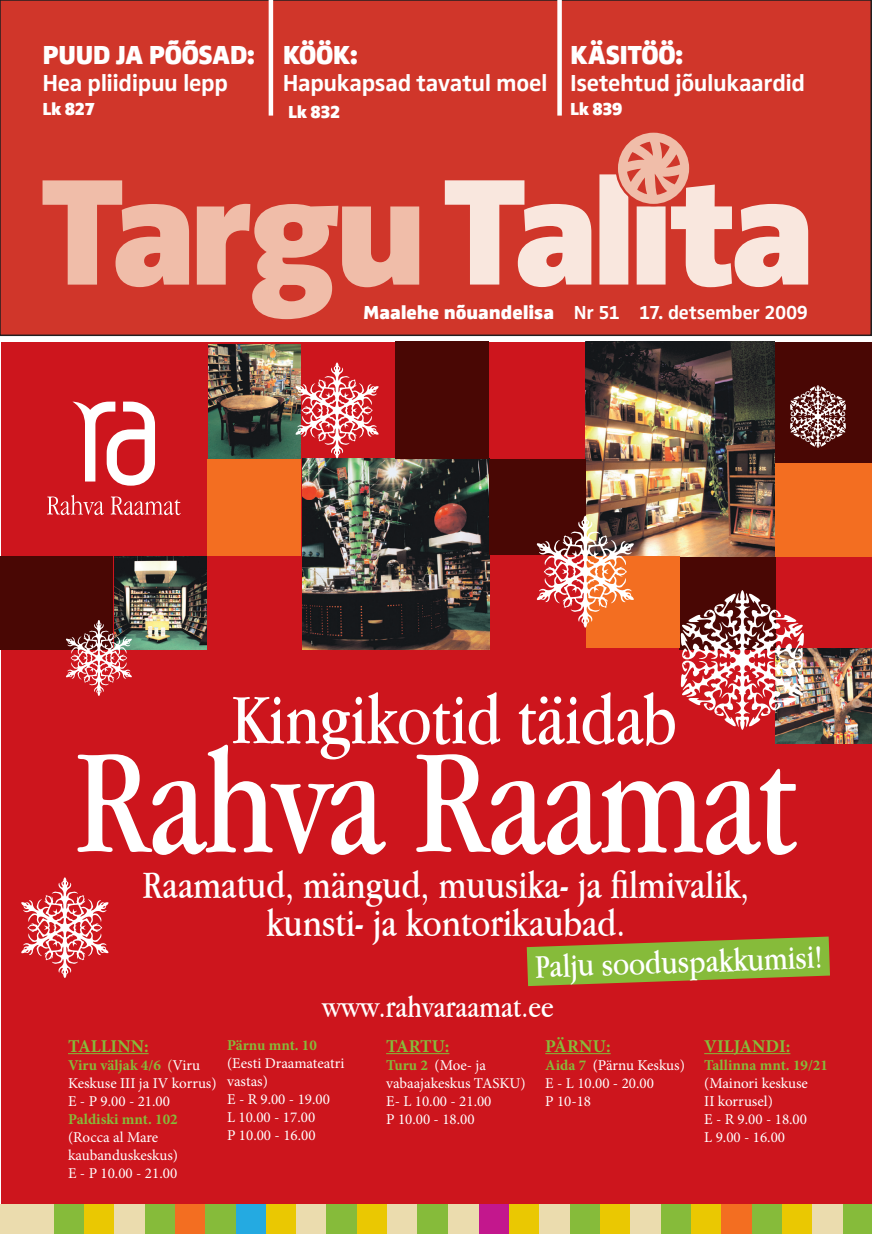
<style>
.page{position:relative;width:872px;height:1234px;background:#fff}
.page>*{position:absolute;margin:0;border:0;box-sizing:border-box;transform-origin:0 0}
.t1{font:154.5px "Apple Garamond";letter-spacing:-.02em;color:#fff}
.t2{font:73.5px "Apple Garamond";color:#fff}
.t3{font:40.5px/37.5px "Apple Garamond";color:#fff;text-align:center}
.t4{font:34.5px "Apple Garamond";color:#fff}
.t5{font:31.5px "Apple Garamond";color:#fff}
.t6{font:900 27px "Zwo Pro";letter-spacing:-.02em;color:#fff}
.t7{font:700 24px "Zwo Pro";letter-spacing:-.015em;color:#fff}
.t8{font:700 19.5px "Zwo Pro";letter-spacing:-.015em;color:#fff}
.t9{font:700 18px "Minion Pro";color:#86bb3a}
.t10{font:900 18px "Zwo Pro";letter-spacing:-.03em;color:#fff}
.t11{font:15px/18px "Minion Pro";color:#fff}
.t12{font:700 15px "Minion Pro";color:#86bb3a}
.s1{font-weight:900}
.s2{font-weight:700;color:#86bb3a}
.s3{color:#ebdcae}
</style>
<div class="page">
<div style="left:0;top:0;width:871px;height:335px;background:#d0362a"></div>
<div style="left:0;top:0;width:872px;height:336px;border:2px solid #231f20"></div>
<svg style="left:43px;top:180px;width:376px;height:139px"></svg>
<svg style="left:445px;top:133px;width:363px;height:154px"></svg>
<div style="left:557px;top:0;width:5px;height:116px;background:#fff"></div>
<hr style="left:269px;top:0;width:4px;height:116px;background:#fff">
<div style="left:1px;top:342px;width:871px;height:891px;background:#cd151d"></div>
<svg style="left:72px;top:401px;width:83px;height:84px"></svg>
<svg style="left:47px;top:494px;width:57px;height:21px"></svg>
<svg style="left:111px;top:496px;width:70px;height:19px"></svg>
<img style="left:114px;top:556px;width:93px;height:93px">
<div style="left:679px;top:556px;width:97px;height:93px;background:#490704"></div>
<img style="left:586px;top:341px;width:189px;height:215px">
<div style="left:0;top:556px;width:113px;height:93px;background:#490704"></div>
<img style="left:302px;top:459px;width:187px;height:190px">
<div style="left:489px;top:459px;width:97px;height:95px;background:#490704"></div>
<div style="left:0;top:1203px;width:54px;height:30px;background:#ebdcae"></div>
<div style="left:54px;top:1203px;width:30px;height:30px;background:#86bb3a"></div>
<div style="left:84px;top:1203px;width:30px;height:30px;background:#eac802"></div>
<div style="left:115px;top:1203px;width:30px;height:30px;background:#ebdcae"></div>
<div style="left:145px;top:1203px;width:30px;height:30px;background:#86bb3a"></div>
<div style="left:175px;top:1203px;width:30px;height:30px;background:#f36e21"></div>
<div style="left:206px;top:1203px;width:30px;height:30px;background:#86bb3a"></div>
<div style="left:236px;top:1203px;width:30px;height:30px;background:#24aae1"></div>
<div style="left:266px;top:1203px;width:30px;height:30px;background:#eac802"></div>
<div style="left:296px;top:1203px;width:31px;height:30px;background:#ebdcae"></div>
<div style="left:327px;top:1203px;width:30px;height:30px;background:#86bb3a"></div>
<div style="left:357px;top:1203px;width:30px;height:30px;background:#eac802"></div>
<div style="left:387px;top:1203px;width:31px;height:30px;background:#ebdcae"></div>
<div style="left:418px;top:1203px;width:30px;height:30px;background:#86bb3a"></div>
<div style="left:449px;top:1204px;width:30px;height:29px;background:#ebdcae"></div>
<div style="left:479px;top:1204px;width:30px;height:29px;background:#c3178d"></div>
<div style="left:509px;top:1204px;width:30px;height:29px;background:#eac802"></div>
<div style="left:539px;top:1204px;width:31px;height:29px;background:#ebdcae"></div>
<div style="left:570px;top:1204px;width:30px;height:29px;background:#86bb3a"></div>
<div style="left:600px;top:1204px;width:30px;height:29px;background:#eac802"></div>
<div style="left:630px;top:1204px;width:31px;height:29px;background:#ebdcae"></div>
<div style="left:661px;top:1204px;width:30px;height:29px;background:#86bb3a"></div>
<div style="left:691px;top:1204px;width:30px;height:29px;background:#eac802"></div>
<div style="left:721px;top:1204px;width:30px;height:29px;background:#f36e21"></div>
<div style="left:752px;top:1204px;width:30px;height:29px;background:#86bb3a"></div>
<div style="left:782px;top:1204px;width:30px;height:29px;background:#eac802"></div>
<div style="left:812px;top:1204px;width:30px;height:29px;background:#ebdcae"></div>
<div style="left:843px;top:1204px;width:29px;height:29px;background:#86bb3a"></div>
<img style="left:208px;top:344px;width:92px;height:115px">
<hr style="left:68px;top:1052px;width:81px;height:1px;background:#86bb3a">
<hr style="left:386px;top:1052px;width:63px;height:1px;background:#86bb3a">
<hr style="left:545px;top:1052px;width:65px;height:1px;background:#86bb3a">
<hr style="left:704px;top:1052px;width:86px;height:1px;background:#86bb3a">
<img style="left:775px;top:648px;width:97px;height:95px">
<svg style="left:527px;top:936px;width:303px;height:49px"></svg>
<div style="left:208px;top:459px;width:93px;height:96px;background:#f36e21"></div>
<div style="left:775px;top:463px;width:97px;height:93px;background:#f36e21"></div>
<div style="left:586px;top:556px;width:93px;height:91px;background:#f36e21"></div>
<div style="left:395px;top:341px;width:93px;height:117px;background:#490704"></div>
<div style="left:775px;top:342px;width:97px;height:121px;background:#490704"></div>
<svg style="left:790px;top:385px;width:56px;height:63px"></svg>
<svg style="left:681px;top:590px;width:123px;height:140px"></svg>
<svg style="left:536px;top:515px;width:98px;height:112px"></svg>
<svg style="left:295px;top:362px;width:83px;height:96px"></svg>
<svg style="left:66px;top:619px;width:66px;height:77px"></svg>
<svg style="left:21px;top:877px;width:87px;height:101px"></svg>
<h3 class="t6" style="left:43px;top:39px;width:214px">PUUD JA PÕÕSAD:</h3>
<h3 class="t7" style="left:43px;top:69px;width:187px">Hea pliidipuu lepp</h3>
<p class="t10" style="left:43px;top:99px;width:54px">Lk 827</p>
<h3 class="t6" style="left:283px;top:39px;width:76px">KÖÖK:</h3>
<h3 class="t7" style="left:283px;top:69px;width:266px">Hapukapsad tavatul moel</h3>
<p class="t10" style="left:288px;top:102px;width:54px">Lk 832</p>
<h3 class="t6" style="left:570px;top:39px;width:114px">KÄSITÖÖ:</h3>
<h3 class="t7" style="left:570px;top:69px;width:237px">Isetehtud jõulukaardid</h3>
<p class="t10" style="left:570px;top:99px;width:54px">Lk 839</p>
<h3 class="t8" style="left:363px;top:301px;width:446px"><span class="s1">Maalehe nõuandelisa</span> Nr 51 17. detsember 2009</h3>
<h2 class="t2" style="left:231px;top:675px;width:447px">Kingikotid täidab</h2>
<h1 class="t1" style="left:74px;top:710px;width:724px">Rahva Raamat</h1>
<h3 class="t3" style="left:142px;top:865px;width:608px">Raamatud, mängud, muusika- ja filmivalik, kunsti- ja kontorikaubad.</h3>
<h3 class="t4" style="left:534px;top:946px;width:289px;rotate:-2deg">Palju sooduspakkumisi!</h3>
<p class="t9" style="left:68px;top:1033px;width:82px">TALLINN:</p>
<p class="t11" style="left:68px;top:1055px;width:150px"><span class="s2">Viru väljak 4/6</span> <span class="s3">(</span>Viru<br>Keskuse III ja IV korrus)<br>E - P 9.00 - 21.00</p>
<p class="t12" style="left:68px;top:1108px;width:111px">Paldiski mnt. 102</p>
<p class="t11" style="left:68px;top:1127px;width:112px">(Rocca al Mare kaubanduskeskus)<br>E - P 10.00 - 21.00</p>
<h3 class="t5" style="left:322px;top:988px;width:233px">www.rahvaraamat.ee</h3>
<p class="t12" style="left:227px;top:1034px;width:91px">Pärnu mnt. 10</p>
<p class="t11" style="left:227px;top:1053px;width:119px">(Eesti Draamateatri vastas)<br>E - R 9.00 - 19.00<br>L 10.00 - 17.00<br>P 10.00 - 16.00</p>
<p class="t9" style="left:386px;top:1033px;width:65px">TARTU:</p>
<p class="t11" style="left:386px;top:1055px;width:141px"><span class="s2">Turu 2</span> (Moe- ja vabaajakeskus TASKU)<br>E- L 10.00 - 21.00<br>P 10.00 - 18.00</p>
<p class="t9" style="left:545px;top:1033px;width:67px">PÄRNU:</p>
<p class="t11" style="left:545px;top:1055px;width:141px"><span class="s2">Aida 7</span> (Pärnu Keskus)<br>E - L 10.00 - 20.00<br>P 10-18</p>
<p class="t9" style="left:704px;top:1033px;width:88px">VILJANDI:</p>
<p class="t12" style="left:704px;top:1054px;width:125px">Tallinna mnt. 19/21</p>
<p class="t11" style="left:704px;top:1073px;width:105px">(Mainori keskuse<br>II korrusel)<br>E - R 9.00 - 18.00<br>L 9.00 - 16.00</p>
</div>
